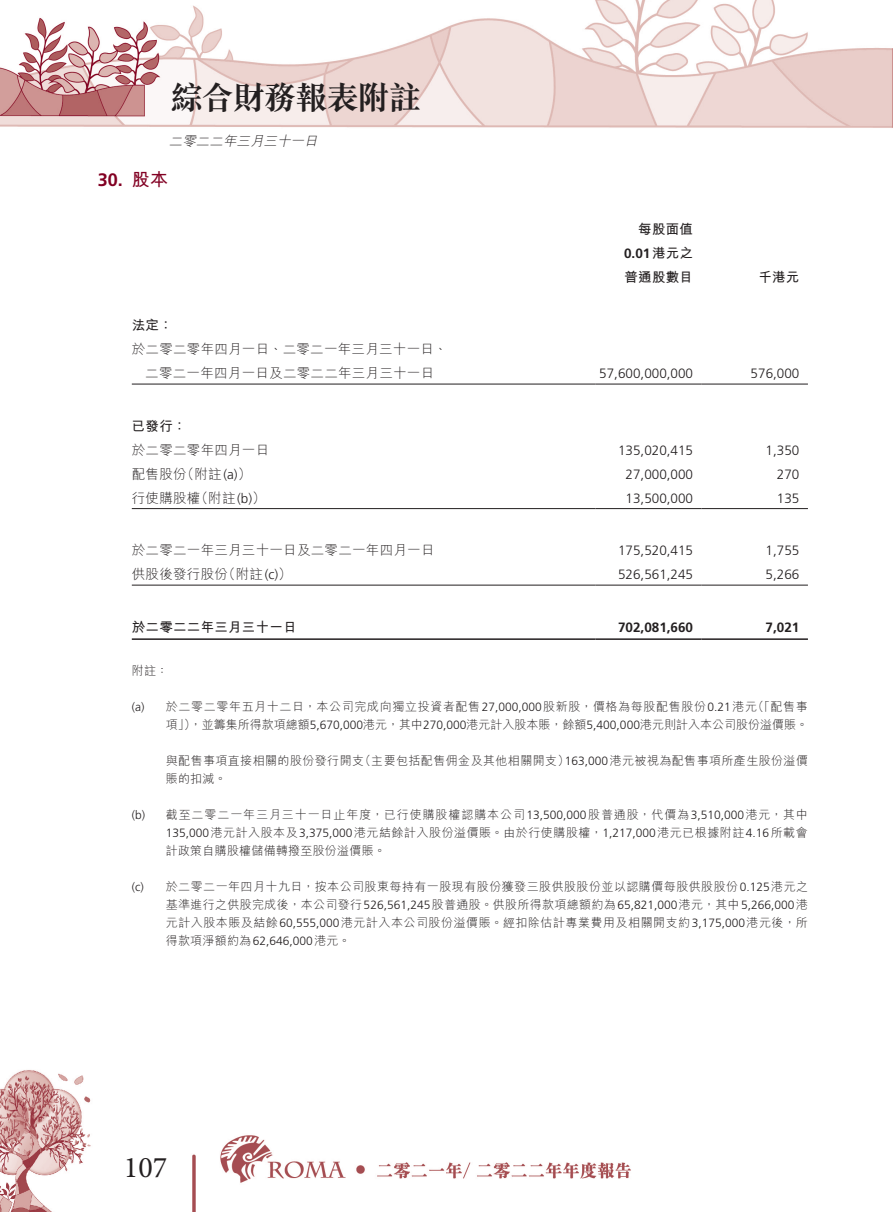
<style>
.page{position:relative;width:893px;height:1212px;background:#fff}
.page>*{position:absolute;margin:0;border:0;box-sizing:border-box;transform-origin:0 0}
.t1{font:700 33px "M Sung HK";letter-spacing:-.055em;color:#231f20}
.t2{font:30px "Minion Pro";color:#231f20}
.t3{font:700 18px "Frutiger LT Std";color:#820123}
.t4{font:300 13.5px/24px "M Hei HK";letter-spacing:.02em;color:#231f20}
.t5{font:300 13.5px "Frutiger LT Std";color:#231f20}
.t6{font:700 13.5px/24px "M Hei HK";letter-spacing:.02em;color:#231f20;text-align:justify}
.t7{font:700 13.5px "Frutiger LT Std";color:#231f20}
.t8{font:italic 300 13.5px "M Hei HK";color:#231f20}
.t9{font:300 12px/18px "M Hei HK";letter-spacing:.035em;color:#231f20;text-align:justify}
.t10{font:300 12px/18px "M Hei HK";letter-spacing:.055em;color:#231f20;text-align:right}
.s1{font-family:"M Hei HK"}
.s2{font-family:"Frutiger LT Std"}
.s3{font-weight:700}
</style>
<div class="page">
<img style="left:0;top:0;width:893px;height:1212px">
<hr style="left:132px;top:384px;width:463px;height:1px;background:#231f20">
<hr style="left:595px;top:384px;width:107px;height:1px;background:#231f20">
<hr style="left:702px;top:384px;width:106px;height:1px;background:#231f20">
<hr style="left:132px;top:508px;width:463px;height:1px;background:#231f20">
<hr style="left:595px;top:508px;width:107px;height:1px;background:#231f20">
<hr style="left:702px;top:508px;width:106px;height:1px;background:#231f20">
<hr style="left:132px;top:585px;width:463px;height:1px;background:#231f20">
<hr style="left:595px;top:585px;width:107px;height:1px;background:#231f20">
<hr style="left:702px;top:585px;width:106px;height:1px;background:#231f20">
<hr style="left:132px;top:638px;width:463px;height:2px;background:#231f20">
<hr style="left:595px;top:638px;width:107px;height:2px;background:#231f20">
<hr style="left:702px;top:638px;width:106px;height:2px;background:#231f20">
<p class="t1" style="left:170px;top:82px;width:253px">綜合財務報表附註</p>
<p class="t8" style="left:169px;top:134px;width:153px">二零二二年三月三十一日</p>
<p class="t3" style="left:98px;top:169px;width:72px">30. <span class="s1">股本</span></p>
<p class="t6" style="left:624px;top:216px;width:70px;text-indent:14px">每股面值<span class="s2">0.01</span>港元之普通股數目</p>
<p class="t6" style="left:758px;top:264px;width:43px">千港元</p>
<p class="t6" style="left:132px;top:312px;width:42px">法定：</p>
<p class="t4" style="left:132px;top:337px;width:317px">於二零二零年四月一日、二零二一年三月三十一日、</p>
<p class="t4" style="left:145px;top:361px;width:290px">二零二一年四月一日及二零二二年三月三十一日</p>
<p class="t5" style="left:599px;top:366px;width:95px">57,600,000,000</p>
<p class="t5" style="left:751px;top:366px;width:50px">576,000</p>
<p class="t4" style="left:132px;top:414px;width:139px"><span class="s3">已發行：<br></span>於二零二零年四月一日</p>
<p class="t5" style="left:618px;top:442px;width:77px">135,020,415</p>
<p class="t5" style="left:766px;top:442px;width:35px">1,350</p>
<p class="t4" style="left:132px;top:462px;width:121px">配售股份（附註<span class="s2">(a)</span>）</p>
<p class="t5" style="left:626px;top:466px;width:69px">27,000,000</p>
<p class="t5" style="left:777px;top:466px;width:24px">270</p>
<p class="t4" style="left:132px;top:486px;width:135px">行使購股權（附註<span class="s2">(b)</span>）</p>
<p class="t5" style="left:626px;top:490px;width:69px">13,500,000</p>
<p class="t5" style="left:777px;top:490px;width:24px">135</p>
<p class="t4" style="left:132px;top:538px;width:304px">於二零二一年三月三十一日及二零二一年四月一日</p>
<p class="t5" style="left:618px;top:543px;width:77px">175,520,415</p>
<p class="t5" style="left:766px;top:543px;width:35px">1,755</p>
<p class="t4" style="left:132px;top:562px;width:161px">供股後發行股份（附註<span class="s2">(c)</span>）</p>
<p class="t5" style="left:618px;top:567px;width:77px">526,561,245</p>
<p class="t5" style="left:766px;top:567px;width:35px">5,266</p>
<p class="t6" style="left:132px;top:614px;width:166px">於二零二二年三月三十一日</p>
<p class="t7" style="left:618px;top:619px;width:77px">702,081,660</p>
<p class="t7" style="left:766px;top:619px;width:35px">7,021</p>
<p class="t9" style="left:132px;top:661px;width:38px">附註：</p>
<p class="t10" style="left:132px;top:697px;width:678px"><span class="s2">(a)</span> 於二零二零年五月十二日，本公司完成向獨立投資者配售<span class="s2">27,000,000</span>股新股，價格為每股配售股份<span class="s2">0.21</span>港元（「配售事項」），並籌集所得款項總額<span class="s2">5,670,000</span>港元，其中<span class="s2">270,000</span>港元計入股本賬，餘額<span class="s2">5,400,000</span>港元則計入本公司股份溢價賬。</p>
<p class="t9" style="left:166px;top:751px;width:644px">與配售事項直接相關的股份發行開支（主要包括配售佣金及其他相關開支）<span class="s2">163,000</span>港元被視為配售事項所產生股份溢價賬的扣減。</p>
<p class="t9" style="left:166px;top:805px;width:644px;text-indent:-34px"><span class="s2">(b)</span> 截至二零二一年三月三十一日止年度，已行使購股權認購本公司<span class="s2">13,500,000</span>股普通股，代價為<span class="s2">3,510,000</span>港元，其中<span class="s2">135,000</span>港元計入股本及<span class="s2">3,375,000</span>港元結餘計入股份溢價賬。由於行使購股權，<span class="s2">1,217,000</span>港元已根據附註<span class="s2">4.16</span>所載會計政策自購股權儲備轉撥至股份溢價賬。</p>
<p class="t9" style="left:166px;top:877px;width:644px;text-indent:-34px"><span class="s2">(c)</span> 於二零二一年四月十九日，按本公司股東每持有一股現有股份獲發三股供股股份並以認購價每股供股股份<span class="s2">0.125</span>港元之基準進行之供股完成後，本公司發行<span class="s2">526,561,245</span>股普通股。供股所得款項總額約為<span class="s2">65,821,000</span>港元，其中<span class="s2">5,266,000</span>港元計入股本賬及結餘<span class="s2">60,555,000</span>港元計入本公司股份溢價賬。經扣除估計專業費用及相關開支約<span class="s2">3,175,000</span>港元後，所得款項淨額約為<span class="s2">62,646,000</span>港元。</p>
<p class="t2" style="left:124px;top:1148px;width:45px">107</p>
</div>
